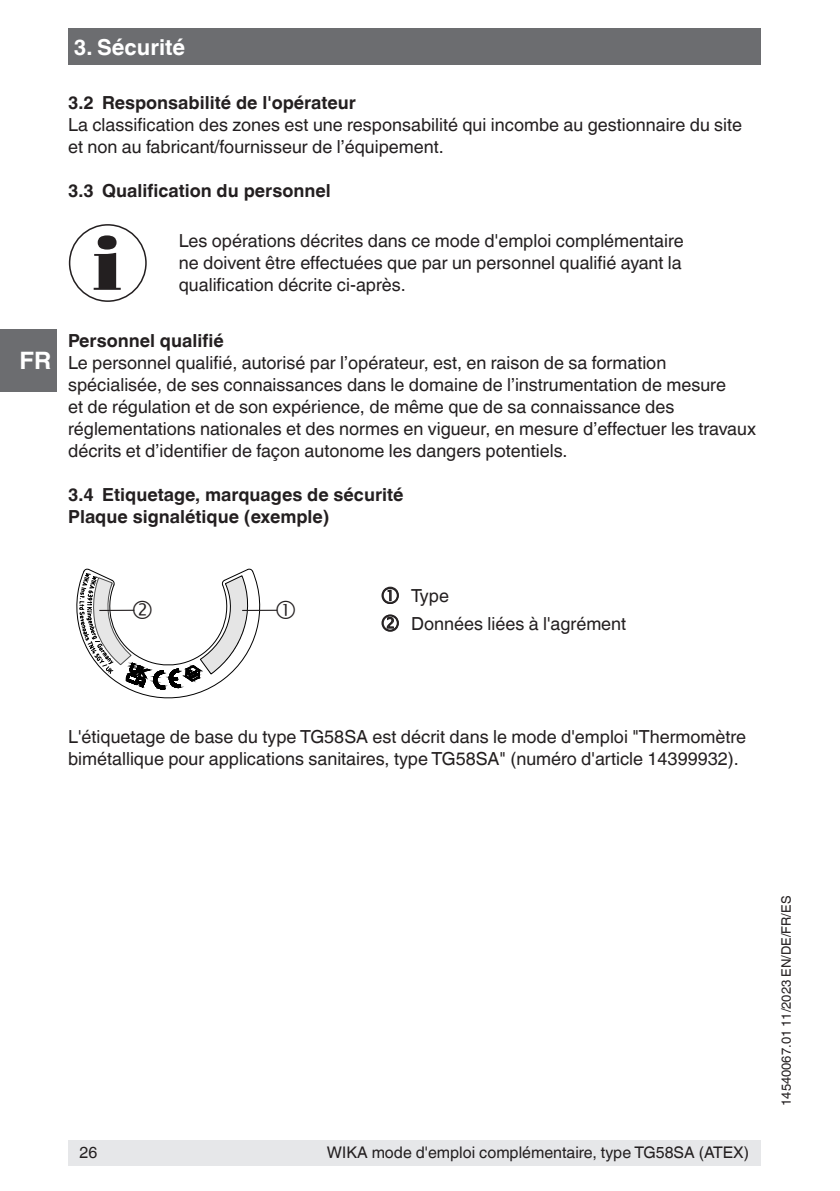
<style>
.page{position:relative;width:840px;height:1191px;background:#fff}
.page>*{position:absolute;margin:0;border:0;box-sizing:border-box;transform-origin:0 0}
.t1{font:700 24px "Helvetica World";color:#fff}
.t2{font:700 22px "Helvetica World";color:#fff}
.t3{font:18px/22px "Helvetica World";color:#231f20}
.t4{font:700 18px/22px "Helvetica World";color:#231f20}
.t5{font:16px "Helvetica World";color:#231f20}
.t6{font:13px "Helvetica World";color:#231f20}
</style>
<div class="page">
<div style="left:68px;top:28px;width:692px;height:37px;background:#6c6d70"></div>
<div style="left:68px;top:1140px;width:692px;height:25px;background:#e6e7e9"></div>
<div style="left:0;top:329px;width:57px;height:62px;background:#6c6d70"></div>
<svg style="left:94px;top:235px;width:27px;height:55px"></svg>
<div style="left:69px;top:224px;width:78px;height:78px;border:2px solid #231f20;border-radius:50%"></div>
<hr style="left:242px;top:609px;width:35px;height:2px;background:#231f20">
<svg style="left:76px;top:569px;width:192px;height:130px"></svg>
<h1 class="t1" style="left:19px;top:346px;width:33px">FR</h1>
<p class="t2" style="left:74px;top:34px;width:113px">3. Sécurité</p>
<p class="t4" style="left:68px;top:92px;width:289px">3.2 Responsabilité de l'opérateur</p>
<p class="t3" style="left:68px;top:114px;width:675px">La classification des zones est une responsabilité qui incombe au gestionnaire du site et non au fabricant/fournisseur de l’équipement.</p>
<p class="t4" style="left:68px;top:180px;width:264px">3.3 Qualification du personnel</p>
<p class="t3" style="left:179px;top:230px;width:506px;text-align:justify">Les opérations décrites dans ce mode d'emploi complémentaire ne doivent être effectuées que par un personnel qualifié ayant la qualification décrite ci-après.</p>
<p class="t4" style="left:68px;top:330px;width:157px">Personnel qualifié</p>
<p class="t3" style="left:68px;top:352px;width:689px">Le personnel qualifié, autorisé par l’opérateur, est, en raison de sa formation spécialisée, de ses connaissances dans le domaine de l’instrumentation de mesure<br>et de régulation et de son expérience, de même que de sa connaissance des réglementations nationales et des normes en vigueur, en mesure d’effectuer les travaux décrits et d’identifier de façon autonome les dangers potentiels.</p>
<p class="t4" style="left:68px;top:484px;width:337px">3.4 Etiquetage, marquages de sécurité<br>Plaque signalétique (exemple)</p>
<p class="t3" style="left:411px;top:582px;width:216px;line-height:27.8px">Type<br>Données liées à l'agrément</p>
<p class="t3" style="left:68px;top:726px;width:679px">L'étiquetage de base du type TG58SA est décrit dans le mode d'emploi "Thermomètre bimétallique pour applications sanitaires, type TG58SA" (numéro d'article 14399932).</p>
<p class="t5" style="left:79px;top:1143px;width:19px">26</p>
<p class="t5" style="left:327px;top:1143px;width:423px">WIKA mode d'emploi complémentaire, type TG58SA (ATEX)</p>
<p class="t6" style="left:778px;top:1106px;width:211px;rotate:-90deg">14540067.01 11/2023 EN/DE/FR/ES</p>
</div>
